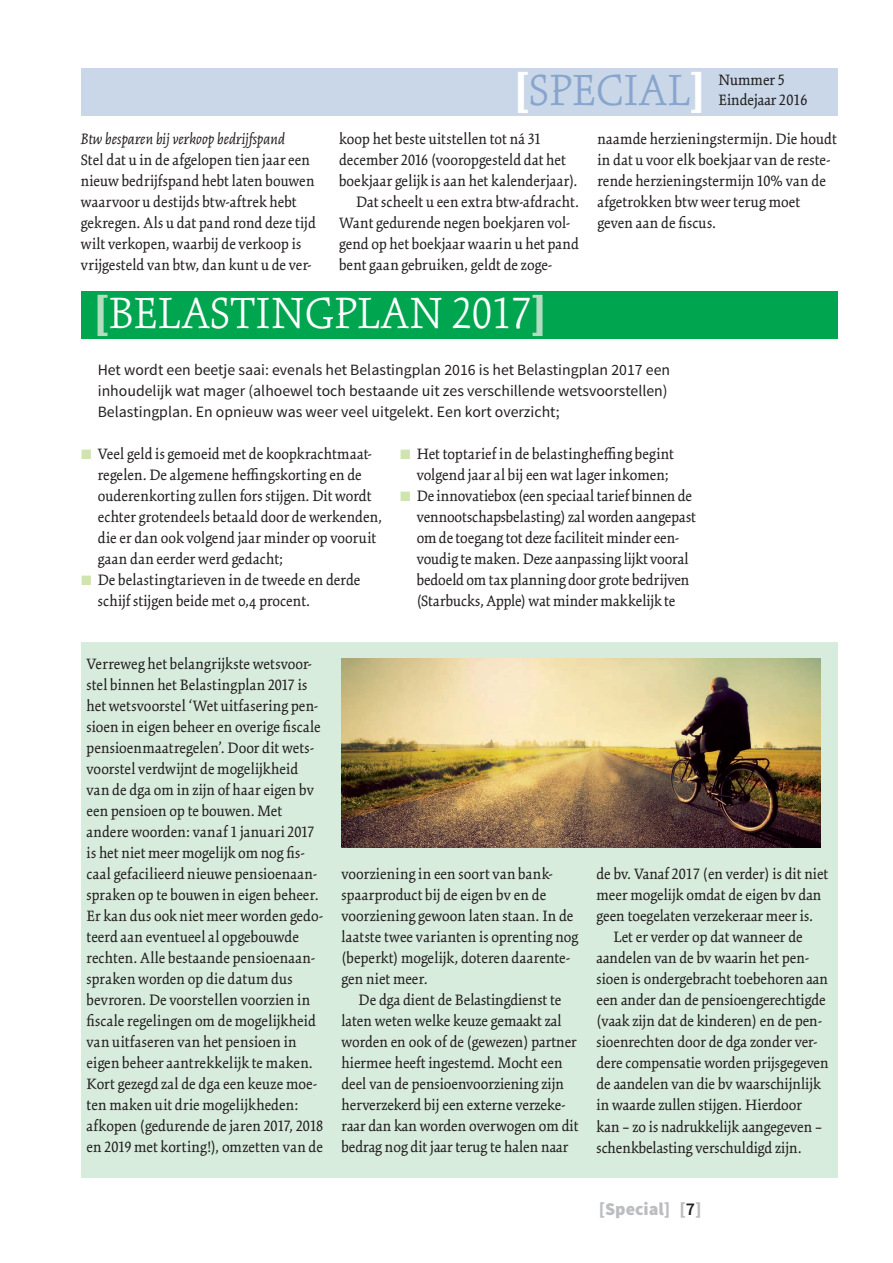
<style>
.page{position:relative;width:893px;height:1263px;background:#fff}
.page>*{position:absolute;margin:0;border:0;box-sizing:border-box;transform-origin:0 0}
.t1{font:300 48px "Kinesis Std";color:#fff}
.t2{font:300 48px "Kinesis Std";color:#88a5cc}
.t3{font:900 18px "Source Sans Pro";color:#bcbdc0}
.t4{font:16.5px/21px "Kinesis Std";color:#231f20}
.t5{font:italic 16.5px "Kinesis Std";color:#231f20}
.t6{font:15.75px/21px "Source Sans Pro";color:#231f20}
.s1{font-weight:900;color:#fff}
.s2{font-weight:900;color:#b3dcc0}
.s3{font-family:"Mathematical Pi Six";font-size:13.5px;color:#cfe4ae}
.s4{font-weight:600;color:#231f20}
</style>
<div class="page">
<div style="left:81px;top:68px;width:757px;height:47px;background:#c9d7e9"></div>
<div style="left:81px;top:642px;width:757px;height:536px;background:#d8ecdd"></div>
<div style="left:81px;top:291px;width:757px;height:47px;background:#00a54f"></div>
<img style="left:341px;top:659px;width:480px;height:189px">
<p class="t5" style="left:81px;top:130px;width:206px">Btw besparen bij verkoop bedrijfspand</p>
<p class="t4" style="left:81px;top:149px;width:236px">Stel dat u in de afgelopen tien jaar een nieuw bedrijfspand hebt laten bouwen waarvoor u destijds btw-aftrek hebt gekregen. Als u dat pand rond deze tijd wilt verkopen, waarbij de verkoop is vrijgesteld van btw, dan kunt u de ver-</p>
<h1 class="t2" style="left:513px;top:63px;width:194px"><span class="s1">[</span>SPECIAL<span class="s1">]</span></h1>
<p class="t4" style="left:719px;top:70px;width:90px;line-height:19.8px">Nummer 5<br>Eindejaar 2016</p>
<p class="t4" style="left:339px;top:128px;width:204px">koop het beste uitstellen tot ná 31</p>
<p class="t4" style="left:339px;top:149px;width:228px">december 2016 (vooropgesteld dat het</p>
<p class="t4" style="left:339px;top:170px;width:240px">boekjaar gelijk is aan het kalenderjaar).</p>
<p class="t4" style="left:356px;top:191px;width:224px">Dat scheelt u een extra btw-afdracht.</p>
<p class="t4" style="left:339px;top:212px;width:233px">Want gedurende negen boekjaren vol-</p>
<p class="t4" style="left:339px;top:233px;width:241px">gend op het boekjaar waarin u het pand</p>
<p class="t4" style="left:339px;top:254px;width:215px">bent gaan gebruiken, geldt de zoge-</p>
<p class="t4" style="left:597px;top:128px;width:241px">naamde herzieningstermijn. Die houdt in dat u voor elk boekjaar van de reste&shy;rende herzieningstermijn 10% van de afgetrokken btw weer terug moet geven aan de fiscus.</p>
<h1 class="t1" style="left:93px;top:286px;width:456px"><span class="s2">[</span>BELASTINGPLAN 2017<span class="s2">]</span></h1>
<p class="t6" style="left:98px;top:360px;width:574px">Het wordt een beetje saai: evenals het Belastingplan 2016 is het Belastingplan 2017 een inhoudelijk wat mager (alhoewel toch bestaande uit zes verschillende wetsvoorstellen)<br>Belastingplan. En opnieuw was weer veel uitgelekt. Een kort overzicht;</p>
<p class="t4" style="left:81px;top:443px;width:293px"><span class="s3">J</span> Veel geld is gemoeid met de koopkrachtmaat-</p>
<p class="t4" style="left:98px;top:464px;width:265px">regelen. De algemene heffingskorting en de</p>
<p class="t4" style="left:98px;top:485px;width:275px">ouderenkorting zullen fors stijgen. Dit wordt</p>
<p class="t4" style="left:98px;top:506px;width:286px">echter grotendeels betaald door de werkenden,</p>
<p class="t4" style="left:98px;top:527px;width:280px">die er dan ook volgend jaar minder op vooruit</p>
<p class="t4" style="left:98px;top:548px;width:187px">gaan dan eerder werd gedacht;</p>
<p class="t4" style="left:81px;top:569px;width:281px"><span class="s3">J</span> De belastingtarieven in de tweede en derde</p>
<p class="t4" style="left:98px;top:590px;width:214px">schijf stijgen beide met 0,4 procent.</p>
<p class="t4" style="left:400px;top:443px;width:276px"><span class="s3">J</span> Het toptarief in de belastingheffing begint</p>
<p class="t4" style="left:417px;top:464px;width:254px">volgend jaar al bij een wat lager inkomen;</p>
<p class="t4" style="left:400px;top:485px;width:294px"><span class="s3">J</span> De innovatiebox (een speciaal tarief binnen de</p>
<p class="t4" style="left:417px;top:506px;width:281px">vennootschapsbelasting) zal worden aangepast</p>
<p class="t4" style="left:417px;top:527px;width:264px">om de toegang tot deze faciliteit minder een-</p>
<p class="t4" style="left:417px;top:548px;width:273px">voudig te maken. Deze aanpassing lijkt vooral</p>
<p class="t4" style="left:417px;top:569px;width:274px">bedoeld om tax planning door grote bedrijven</p>
<p class="t4" style="left:417px;top:590px;width:260px">(Starbucks, Apple) wat minder makkelijk te</p>
<p class="t4" style="left:87px;top:653px;width:238px">Verreweg het belangrijkste wetsvoor&shy;stel binnen het Belastingplan 2017 is het wetsvoorstel ‘Wet uitfasering pen&shy;sioen in eigen beheer en overige fiscale pensioenmaatregelen’. Door dit wets&shy;voorstel verdwijnt de mogelijkheid van de dga om in zijn of haar eigen bv een pensioen op te bouwen. Met andere woorden: vanaf 1 januari 2017 is het niet meer mogelijk om nog fis&shy;caal gefacilieerd nieuwe pensioenaan&shy;spraken op te bouwen in eigen beheer.<br>Er kan dus ook niet meer worden gedo&shy;teerd aan eventueel al opgebouwde rechten. Alle bestaande pensioenaan&shy;spraken worden op die datum dus bevroren. De voorstellen voorzien in fiscale regelingen om de mogelijkheid van uitfaseren van het pensioen in eigen beheer aantrekkelijk te maken.<br>Kort gezegd zal de dga een keuze moe&shy;ten maken uit drie mogelijkheden: afkopen (gedurende de jaren 2017, 2018 en 2019 met korting!), omzetten van de</p>
<p class="t4" style="left:342px;top:864px;width:238px">voorziening in een soort van bank&shy;spaarproduct bij de eigen bv en de voorziening gewoon laten staan. In de laatste twee varianten is oprenting nog (beperkt) mogelijk, doteren daarente&shy;gen niet meer.</p>
<p class="t4" style="left:342px;top:990px;width:238px;text-indent:17px">De dga dient de Belastingdienst te laten weten welke keuze gemaakt zal worden en ook of de (gewezen) partner hiermee heeft ingestemd. Mocht een deel van de pensioenvoorziening zijn herverzekerd bij een externe verzeke&shy;raar dan kan worden overwogen om dit bedrag nog dit jaar terug te halen naar</p>
<p class="t4" style="left:596px;top:864px;width:233px">de bv. Vanaf 2017 (en verder) is dit niet</p>
<p class="t4" style="left:596px;top:885px;width:226px">meer mogelijk omdat de eigen bv dan</p>
<p class="t4" style="left:596px;top:906px;width:218px">geen toegelaten verzekeraar meer is.</p>
<p class="t4" style="left:613px;top:927px;width:191px">Let er verder op dat wanneer de</p>
<p class="t4" style="left:596px;top:948px;width:214px">aandelen van de bv waarin het pen-</p>
<p class="t4" style="left:596px;top:969px;width:233px">sioen is ondergebracht toebehoren aan</p>
<p class="t4" style="left:596px;top:990px;width:231px">een ander dan de pensioengerechtigde</p>
<p class="t4" style="left:596px;top:1011px;width:226px">(vaak zijn dat de kinderen) en de pen-</p>
<p class="t4" style="left:596px;top:1032px;width:223px">sioenrechten door de dga zonder ver-</p>
<p class="t4" style="left:596px;top:1053px;width:234px">dere compensatie worden prijsgegeven</p>
<p class="t4" style="left:596px;top:1074px;width:226px">de aandelen van die bv waarschijnlijk</p>
<p class="t4" style="left:596px;top:1095px;width:207px">in waarde zullen stijgen. Hierdoor</p>
<p class="t4" style="left:596px;top:1116px;width:227px">kan – zo is nadrukkelijk aangegeven –</p>
<p class="t4" style="left:596px;top:1137px;width:207px">schenkbelasting verschuldigd zijn.</p>
<p class="t3" style="left:599px;top:1197px;width:104px">[Special] [<span class="s4">7</span>]</p>
</div>
